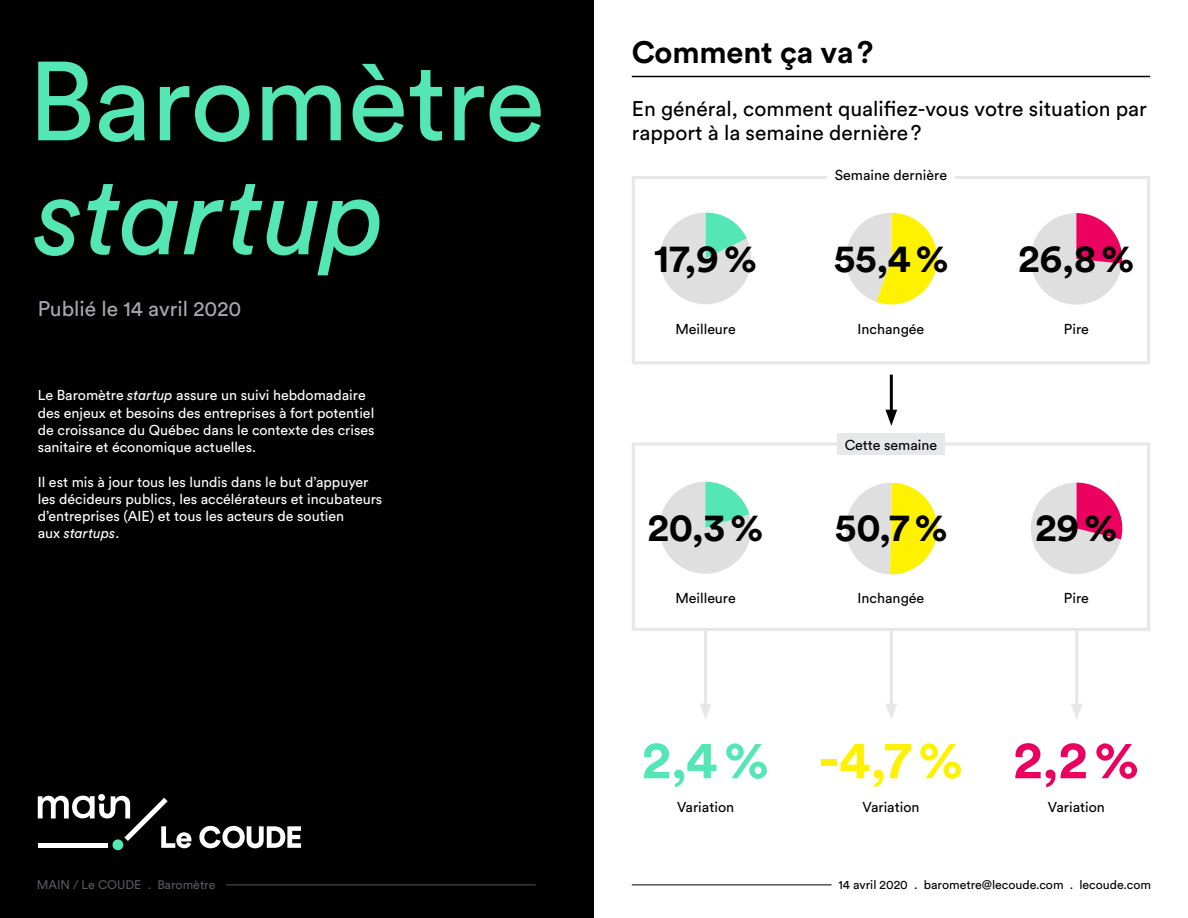
<style>
.page{position:relative;width:1188px;height:918px;background:#fff}
.page>*{position:absolute;margin:0;border:0;box-sizing:border-box;transform-origin:0 0}
.t1{font:111px "Circular Pro";letter-spacing:-.01em;color:#54e6b4}
.t2{font:italic 111px "Circular Pro";letter-spacing:-.005em;color:#54e6b4}
.t3{font:700 52.8px "Circular Pro";color:#fff200}
.t4{font:700 39px "Circular Pro";color:#000}
.t5{font:700 30.75px "Circular Pro";letter-spacing:-.005em;color:#000}
.t6{font:21px/24px "Circular Pro";color:#000}
.t7{font:21px "Circular Pro";color:#a7a9ac}
.t8{font:14.25px/17.2px "Circular Pro";color:#fff}
.t9{font:14.25px "Circular Pro";color:#000}
.t10{font:12.3px "Circular Pro";color:#000}
.t11{font:12.3px "Circular Pro";color:#58595b}
.s1{font-style:italic}
.s2{color:#54e6b4}
.s3{color:#ea005f}
</style>
<div class="page">
<hr style="left:632px;top:885px;width:200px;height:1px;background:#000">
<div style="left:0;top:0;width:594px;height:918px;background:#000"></div>
<div style="left:98px;top:794px;width:7px;height:7px;background:#fff;border-radius:50%"></div>
<svg style="left:199px;top:826px;width:102px;height:22px"></svg>
<div style="left:113px;top:839px;width:10px;height:11px;background:#54e6b4;border-radius:50%"></div>
<svg style="left:38px;top:796px;width:153px;height:52px"></svg>
<hr style="left:226px;top:885px;width:310px;height:1px;background:#58595b">
<hr style="left:632px;top:76px;width:518px;height:1px;background:#000">
<svg style="left:632px;top:176px;width:518px;height:188px"></svg>
<svg style="left:632px;top:442px;width:518px;height:189px"></svg>
<hr style="left:704px;top:631px;width:3px;height:78px;background:#e6e7e8">
<svg style="left:700px;top:704px;width:11px;height:15px"></svg>
<hr style="left:890px;top:631px;width:3px;height:78px;background:#e6e7e8">
<svg style="left:886px;top:704px;width:11px;height:15px"></svg>
<hr style="left:890px;top:375px;width:3px;height:40px;background:#000">
<svg style="left:885px;top:410px;width:12px;height:16px"></svg>
<hr style="left:1075px;top:631px;width:3px;height:78px;background:#e6e7e8">
<svg style="left:1071px;top:704px;width:11px;height:15px"></svg>
<div style="left:837px;top:433px;width:108px;height:22px;background:#e6e7e8"></div>
<h1 class="t1" style="left:28px;top:27px;width:518px">Baromètre</h1>
<h1 class="t2" style="left:35px;top:141px;width:352px">startup</h1>
<h3 class="t7" style="left:38px;top:295px;width:205px">Publié le 14 avril 2020</h3>
<p class="t8" style="left:38px;top:386px;width:338px">Le Baromètre <span class="s1">startup</span> assure un suivi hebdomadaire des enjeux et besoins des entreprises à fort potentiel de croissance du Québec dans le contexte des crises sanitaire et économique actuelles.</p>
<p class="t8" style="left:38px;top:472px;width:346px">Il est mis à jour tous les lundis dans le but d’appuyer les décideurs publics, les accélérateurs et incubateurs d’entreprises (AIE) et tous les acteurs de soutien<br>aux <span class="s1">startups</span>.</p>
<p class="t11" style="left:37px;top:876px;width:180px">MAIN / Le COUDE . Baromètre</p>
<h3 class="t5" style="left:632px;top:31px;width:243px">Comment ça va?</h3>
<h3 class="t6" style="left:632px;top:95px;width:517px">En général, comment qualifiez-vous votre situation par rapport à la semaine dernière?</h3>
<p class="t9" style="left:835px;top:166px;width:114px">Semaine dernière</p>
<h3 class="t4" style="left:654px;top:232px;width:105px">17,9%</h3>
<h3 class="t4" style="left:834px;top:232px;width:117px">55,4%</h3>
<h3 class="t4" style="left:1018px;top:232px;width:118px">26,8%</h3>
<p class="t9" style="left:675px;top:320px;width:62px">Meilleure</p>
<p class="t9" style="left:858px;top:320px;width:68px">Inchangée</p>
<p class="t9" style="left:1064px;top:320px;width:26px">Pire</p>
<p class="t9" style="left:845px;top:435px;width:94px">Cette semaine</p>
<h3 class="t4" style="left:648px;top:500px;width:117px">20,3%</h3>
<h3 class="t4" style="left:835px;top:500px;width:114px">50,7%</h3>
<h3 class="t4" style="left:1035px;top:500px;width:84px">29%</h3>
<p class="t9" style="left:675px;top:588px;width:62px">Meilleure</p>
<p class="t9" style="left:858px;top:588px;width:68px">Inchangée</p>
<p class="t9" style="left:1064px;top:588px;width:26px">Pire</p>
<h2 class="t3" style="left:642px;top:723px;width:498px"><span class="s2">2,4%</span> -4,7% <span class="s3">2,2%</span></h2>
<p class="t9" style="left:677px;top:797px;width:59px">Variation</p>
<p class="t9" style="left:862px;top:797px;width:59px">Variation</p>
<p class="t9" style="left:1048px;top:797px;width:59px">Variation</p>
<p class="t10" style="left:838px;top:877px;width:314px">14 avril 2020 . barometre@lecoude.com . lecoude.com</p>
</div>
